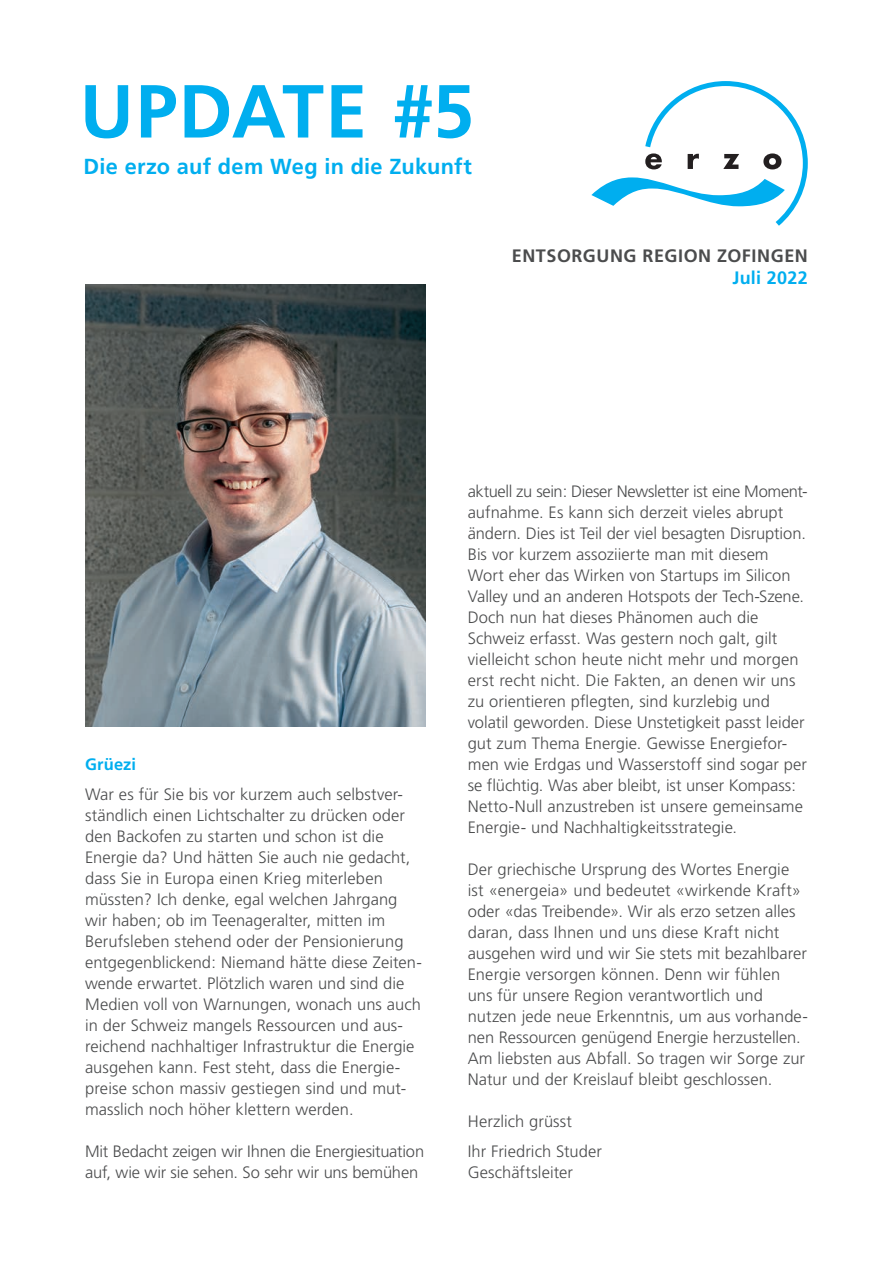
<style>
.page{position:relative;width:893px;height:1263px;background:#fff}
.page>*{position:absolute;margin:0;border:0;box-sizing:border-box;transform-origin:0 0}
.t1{font:700 75px "Frutiger CE";letter-spacing:.015em;color:#00aeef}
.t2{font:700 21.75px "Frutiger CE";letter-spacing:.01em;color:#00aeef}
.t3{font:700 18px "Frutiger CE";letter-spacing:.03em;color:#4b4c4d}
.t4{font:700 18px "Frutiger CE";letter-spacing:.015em;color:#00aeef}
.t5{font:300 16.5px/21px "Frutiger CE";letter-spacing:.005em;color:#4b4c4d}
.t6{font:300 16.5px "Frutiger";letter-spacing:.005em;color:#4b4c4d}
.t7{font:700 16.5px "Frutiger CE";letter-spacing:.01em;color:#00aeef}
</style>
<div class="page">
<svg style="left:591px;top:81px;width:217px;height:145px"></svg>
<img style="left:85px;top:284px;width:340px;height:443px">
<h1 class="t1" style="left:80px;top:66px;width:396px">UPDATE #5</h1>
<h2 class="t2" style="left:83px;top:153px;width:390px">Die erzo auf dem Weg in die Zukunft</h2>
<p class="t3" style="left:512px;top:245px;width:298px">ENTSORGUNG REGION ZOFINGEN</p>
<p class="t4" style="left:732px;top:267px;width:77px">Juli 2022</p>
<p class="t7" style="left:85px;top:754px;width:53px">Grüezi</p>
<p class="t5" style="left:85px;top:783px;width:338px">War es für Sie bis vor kurzem auch selbstver&shy;ständlich einen Lichtschalter zu drücken oder den Backofen zu starten und schon ist die Energie da? Und hätten Sie auch nie gedacht, dass Sie in Europa einen Krieg miterleben müssten? Ich denke, egal welchen Jahrgang wir haben; ob im Teenageralter, mitten im Berufsleben stehend oder der Pensionierung entgegenblickend: Niemand hätte diese Zeiten&shy;wende erwartet. Plötzlich waren und sind die Medien voll von Warnungen, wonach uns auch in der Schweiz mangels Ressourcen und aus&shy;reichend nachhaltiger Infrastruktur die Energie ausgehen kann. Fest steht, dass die Energie&shy;preise schon massiv gestiegen sind und mut&shy;masslich noch höher klettern werden.</p>
<p class="t5" style="left:85px;top:1140px;width:341px">Mit Bedacht zeigen wir Ihnen die Energiesituation auf, wie wir sie sehen. So sehr wir uns bemühen</p>
<p class="t5" style="left:468px;top:481px;width:341px">aktuell zu sein: Dieser Newsletter ist eine Moment&shy;aufnahme. Es kann sich derzeit vieles abrupt ändern. Dies ist Teil der viel besagten Disruption.<br>Bis vor kurzem assoziierte man mit diesem Wort eher das Wirken von Startups im Silicon Valley und an anderen Hotspots der Tech-Szene.<br>Doch nun hat dieses Phänomen auch die Schweiz erfasst. Was gestern noch galt, gilt vielleicht schon heute nicht mehr und morgen erst recht nicht. Die Fakten, an denen wir uns zu orientieren pflegten, sind kurzlebig und volatil geworden. Diese Unstetigkeit passt leider gut zum Thema Energie. Gewisse Energiefor&shy;men wie Erdgas und Wasserstoff sind sogar per se flüchtig. Was aber bleibt, ist unser Kompass:<br>Netto-Null anzustreben ist unsere gemeinsame Energie- und Nachhaltigkeitsstrategie.</p>
<p class="t5" style="left:468px;top:859px;width:342px">Der griechische Ursprung des Wortes Energie ist «energeia» und bedeutet «wirkende Kraft» oder «das Treibende». Wir als erzo setzen alles daran, dass Ihnen und uns diese Kraft nicht ausgehen wird und wir Sie stets mit bezahlbarer Energie versorgen können. Denn wir fühlen uns für unsere Region verantwortlich und nutzen jede neue Erkenntnis, um aus vorhande&shy;nen Ressourcen genügend Energie herzustellen.<br>Am liebsten aus Abfall. So tragen wir Sorge zur Natur und der Kreislauf bleibt geschlossen.</p>
<p class="t6" style="left:468px;top:1114px;width:106px">Herzlich grüsst</p>
<p class="t5" style="left:468px;top:1140px;width:136px">Ihr Friedrich Studer<br>Geschäftsleiter</p>
</div>
